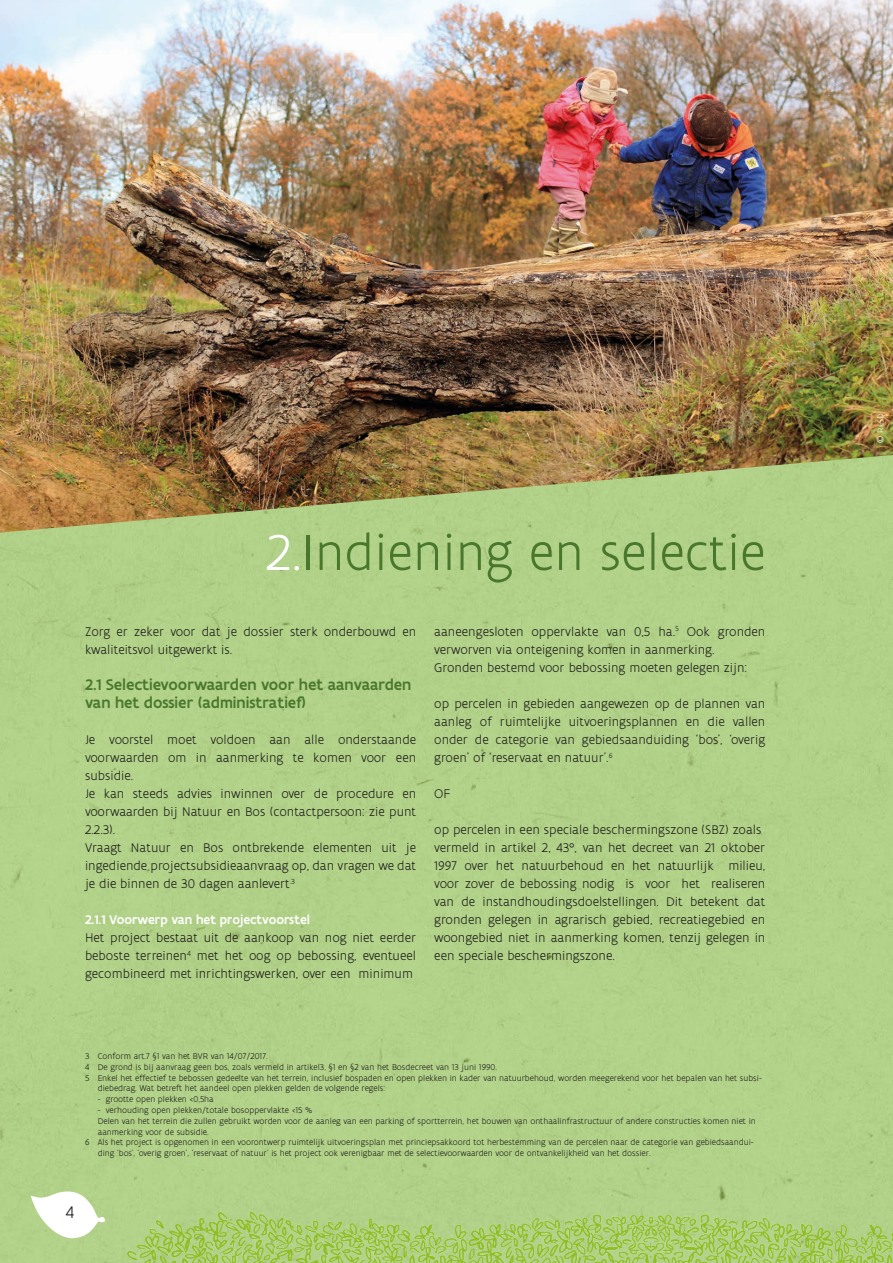
<style>
.page{position:relative;width:893px;height:1263px;background:#fff}
.page>*{position:absolute;margin:0;border:0;box-sizing:border-box;transform-origin:0 0}
.t1{font:300 54px "Flanders Art Sans";color:#4a772e}
.t2{font:300 18px "Flanders Art Sans";color:#1d1d1b}
.t3{font:500 16.5px/18px "Flanders Art Sans";color:#4a772e}
.t4{font:300 13.5px/18px "Flanders Art Sans";color:#1d1d1b}
.t5{font:500 13.5px "Flanders Art Sans";color:#fff}
.t6{font:300 9px "Flanders Art Sans";color:#1d1d1b}
.t7{font:300 9px "Flanders Art Sans";color:#fff}
.s1{color:#fff}
</style>
<div class="page">
<div style="left:0;top:372px;width:893px;height:891px;background:#b2d189"></div>
<img style="left:0;top:0;width:893px;height:533px">
<img style="left:127px;top:1206px;width:766px;height:57px">
<svg style="left:31px;top:1191px;width:74px;height:47px"></svg>
<h1 class="t1" style="left:266px;top:520px;width:501px"><span class="s1">2.</span>Indiening en selectie</h1>
<p class="t4" style="left:85px;top:623px;width:333px">Zorg er zeker voor dat je dossier sterk onderbouwd en kwaliteitsvol uitgewerkt is.</p>
<p class="t3" style="left:85px;top:676px;width:328px">2.1 Selectievoorwaarden voor het aanvaarden van het dossier (administratief)</p>
<p class="t4" style="left:85px;top:731px;width:333px">Je voorstel moet voldoen aan alle onderstaande voorwaarden om in aanmerking te komen voor een subsidie.<br>Je kan steeds advies inwinnen over de procedure en voorwaarden bij Natuur en Bos (contactpersoon: zie punt 2.2.3).<br>Vraagt Natuur en Bos ontbrekende elementen uit je ingediende projectsubsidieaanvraag op, dan vragen we dat je die binnen de 30 dagen aanlevert<sup>.3</sup></p>
<p class="t5" style="left:85px;top:911px;width:227px">2.1.1 Voorwerp van het projectvoorstel</p>
<p class="t4" style="left:85px;top:929px;width:333px;text-align:justify">Het project bestaat uit de aankoop van nog niet eerder beboste terreinen<sup>4</sup> met het oog op bebossing, eventueel gecombineerd met inrichtingswerken, over een minimum</p>
<p class="t4" style="left:434px;top:623px;width:333px">aaneengesloten oppervlakte van 0,5 ha.<sup>5</sup> Ook gronden verworven via onteigening komen in aanmerking.<br>Gronden bestemd voor bebossing moeten gelegen zijn:</p>
<p class="t4" style="left:434px;top:695px;width:333px;text-align:justify">op percelen in gebieden aangewezen op de plannen van aanleg of ruimtelijke uitvoeringsplannen en die vallen onder de categorie van gebiedsaanduiding ‘bos’, ‘overig groen’ of ‘reservaat en natuur’.<sup>6</sup></p>
<p class="t4" style="left:434px;top:785px;width:17px">OF</p>
<p class="t4" style="left:434px;top:821px;width:333px">op percelen in een speciale beschermingszone (SBZ) zoals vermeld in artikel 2, 43°, van het decreet van 21 oktober 1997 over het natuurbehoud en het natuurlijk milieu, voor zover de bebossing nodig is voor het realiseren van de instandhoudingsdoelstellingen. Dit betekent dat gronden gelegen in agrarisch gebied, recreatiegebied en woongebied niet in aanmerking komen, tenzij gelegen in een speciale beschermingszone.</p>
<p class="t6" style="left:85px;top:1051px;width:184px">3 Conform art.7 §1 van het BVR van 14/07/2017.</p>
<p class="t6" style="left:85px;top:1061px;width:414px">4 De grond is bij aanvraag geen bos, zoals vermeld in artikel3, §1 en §2 van het Bosdecreet van 13 juni 1990.</p>
<p class="t6" style="left:85px;top:1072px;width:678px">5 Enkel het effectief te bebossen gedeelte van het terrein, inclusief bospaden en open plekken in kader van natuurbehoud, worden meegerekend voor het bepalen van het subsi-</p>
<p class="t6" style="left:98px;top:1083px;width:289px">diebedrag. Wat betreft het aandeel open plekken gelden de volgende regels:</p>
<p class="t6" style="left:98px;top:1094px;width:118px">- grootte open plekken &lt;0,5ha</p>
<p class="t6" style="left:98px;top:1105px;width:216px">- verhouding open plekken/totale bosoppervlakte &lt;15 %</p>
<p class="t6" style="left:98px;top:1115px;width:659px">Delen van het terrein die zullen gebruikt worden voor de aanleg van een parking of sportterrein, het bouwen van onthaalinfrastructuur of andere constructies komen niet in</p>
<p class="t6" style="left:98px;top:1126px;width:113px">aanmerking voor de subsidie.</p>
<p class="t6" style="left:85px;top:1137px;width:670px">6 Als het project is opgenomen in een voorontwerp ruimtelijk uitvoeringsplan met princiepsakkoord tot herbestemming van de percelen naar de categorie van gebiedsaandui-</p>
<p class="t6" style="left:98px;top:1148px;width:554px">ding ‘bos’, ‘overig groen’, ‘reservaat of natuur’ is het project ook verenigbaar met de selectievoorwaarden voor de ontvankelijkheid van het dossier.</p>
<h2 class="t2" style="left:66px;top:1201px;width:10px">4</h2>
<p class="t7" style="left:875px;top:443px;width:31px;rotate:-90deg">© RLSD</p>
</div>
